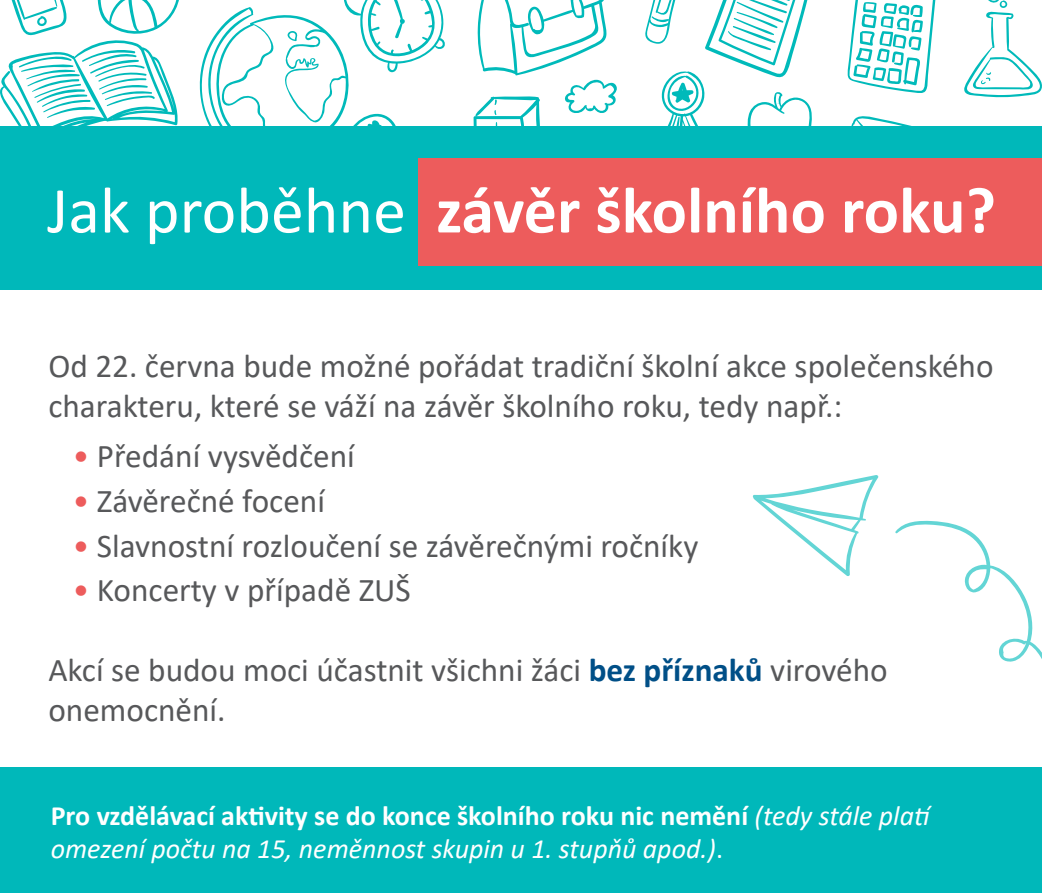
<style>
.page{position:relative;width:1042px;height:893px;background:#fff}
.page>*{position:absolute;margin:0;border:0;box-sizing:border-box;transform-origin:0 0}
.t1{font:700 65.98px "Calibri";color:#fff}
.t2{font:33.25px/39.9px "Calibri";color:#57585a}
.t3{font:italic 28px/33.6px "Calibri";color:#fff}
.s1{font-weight:400}
.s2{color:#ed5c5c}
.s3{font-weight:700;color:#004f87}
.s4{font-weight:700;font-style:normal}
.s5{font-style:normal}
</style>
<div class="page">
<svg style="left:964px;top:0;width:78px;height:98px"></svg>
<svg style="left:851px;top:116px;width:61px;height:10px"></svg>
<svg style="left:847px;top:0;width:89px;height:93px"></svg>
<svg style="left:473px;top:0;width:144px;height:126px"></svg>
<svg style="left:645px;top:0;width:167px;height:126px"></svg>
<svg style="left:0;top:0;width:445px;height:126px"></svg>
<div style="left:0;top:126px;width:1042px;height:164px;background:#00b8ba"></div>
<div style="left:0;top:768px;width:1042px;height:125px;background:#00b8ba"></div>
<div style="left:418px;top:158px;width:624px;height:108px;background:#ed5c5c"></div>
<svg style="left:752px;top:475px;width:127px;height:101px"></svg>
<svg style="left:895px;top:520px;width:147px;height:142px"></svg>
<p class="t1" style="left:47px;top:164px;width:950px"><span class="s1">Jak proběhne</span> závěr školního roku?</p>
<p class="t2" style="left:48px;top:345px;width:946px">Od 22. června bude možné pořádat tradiční školní akce společenského charakteru, které se váží na závěr školního roku, tedy např.:</p>
<p class="t2" style="left:73px;top:435px;width:283px"><span class="s2">•</span> Předání vysvědčení</p>
<p class="t2" style="left:73px;top:480px;width:254px"><span class="s2">•</span> Závěrečné focení</p>
<p class="t2" style="left:73px;top:525px;width:627px"><span class="s2">•</span> Slavnostní rozloučení se závěrečnými ročníky</p>
<p class="t2" style="left:73px;top:570px;width:339px"><span class="s2">•</span> Koncerty v případě ZUŠ</p>
<p class="t2" style="left:48px;top:649px;width:841px">Akcí se budou moci účastnit všichni žáci <span class="s3">bez příznaků</span> virového onemocnění.</p>
<p class="t3" style="left:51px;top:798px;width:882px"><span class="s4">Pro vzdělávací aktivity se do konce školního roku nic nemění</span> (tedy stále platí omezení počtu na 15, neměnnost skupin u 1. stupňů apod.)<span class="s5">.</span></p>
</div>
